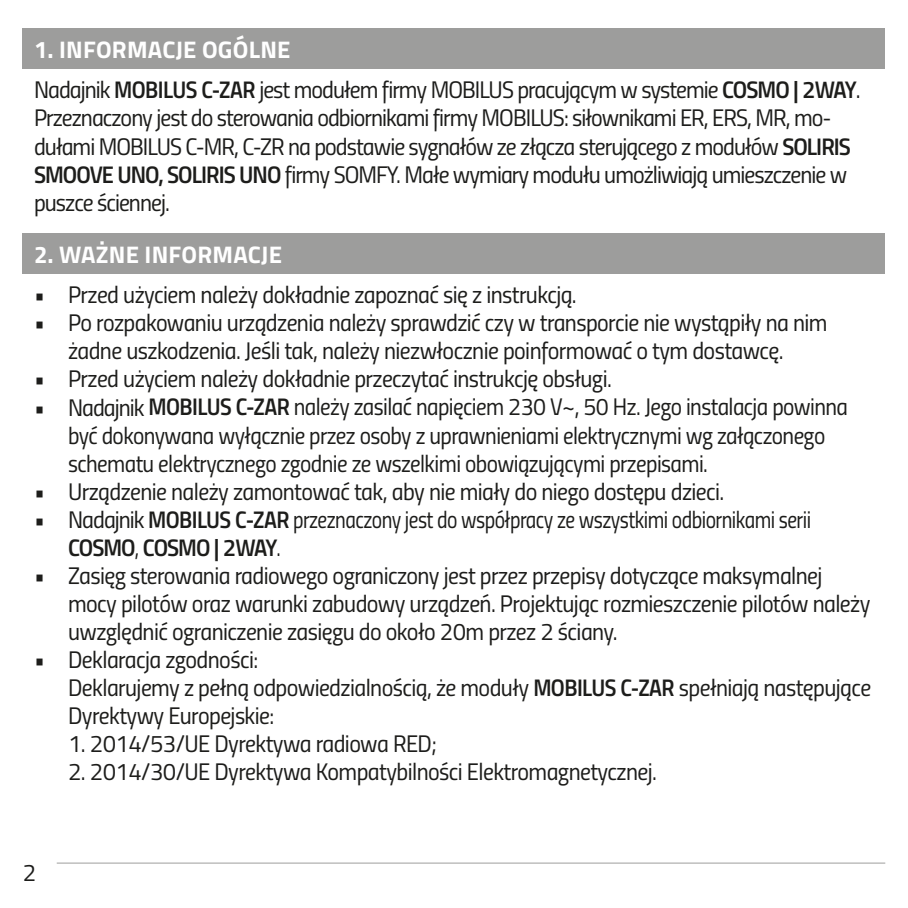
<style>
.page{position:relative;width:908px;height:908px;background:#fff}
.page>*{position:absolute;margin:0;border:0;box-sizing:border-box;transform-origin:0 0}
.t1{font:24px/28px "Titillium Regular Upright";letter-spacing:-.025em;color:#1d1d1b}
.t2{font:700 24px "Titillium";letter-spacing:.01em;color:#fff}
.t3{font:24px "Titillium Semibold Upright";letter-spacing:-.04em;color:#1d1d1b}
.s1{font-family:"Titillium Semibold Upright"}
.s2{font-family:"Titillium Regular Upright"}
</style>
<div class="page">
<div style="left:23px;top:28px;width:861px;height:41px;background:#9d9d9c"></div>
<div style="left:23px;top:233px;width:861px;height:41px;background:#9d9d9c"></div>
<hr style="left:57px;top:862px;width:827px;height:1px;background:#9d9d9c">
<p class="t2" style="left:34px;top:31px;width:258px">1. INFORMACJE OGÓLNE</p>
<p class="t1" style="left:34px;top:75px;width:827px">Nadajnik <span class="s1">MOBILUS C-ZAR</span> jest modułem firmy MOBILUS pracującym w systemie <span class="s1">COSMO | 2WAY</span>.<br>Przeznaczony jest do sterowania odbiornikami firmy MOBILUS: siłownikami ER, ERS, MR, mo&shy;dułami MOBILUS C-MR, C-ZR na podstawie sygnałów ze złącza sterującego z modułów <span class="s1">SOLIRIS SMOOVE UNO, SOLIRIS UNO</span> firmy SOMFY. Małe wymiary modułu umożliwiają umieszczenie w puszce ściennej.</p>
<p class="t2" style="left:34px;top:236px;width:249px">2. WAŻNE INFORMACJE</p>
<p class="t1" style="left:34px;top:279px;width:544px">• Przed użyciem należy dokładnie zapoznać się z instrukcją.</p>
<p class="t1" style="left:34px;top:307px;width:794px;text-align:center">• Po rozpakowaniu urządzenia należy sprawdzić czy w transporcie nie wystąpiły na nim żadne uszkodzenia. Jeśli tak, należy niezwłocznie poinformować o tym dostawcę.</p>
<p class="t1" style="left:34px;top:363px;width:579px">• Przed użyciem należy dokładnie przeczytać instrukcję obsługi.</p>
<p class="t1" style="left:68px;top:391px;width:781px;text-indent:-34px">• Nadajnik <span class="s1">MOBILUS C-ZAR</span> należy zasilać napięciem 230 V~, 50 Hz. Jego instalacja powinna być dokonywana wyłącznie przez osoby z uprawnieniami elektrycznymi wg załączonego schematu elektrycznego zgodnie ze wszelkimi obowiązującymi przepisami.</p>
<p class="t1" style="left:34px;top:475px;width:691px">• Urządzenie należy zamontować tak, aby nie miały do niego dostępu dzieci.</p>
<p class="t1" style="left:34px;top:503px;width:778px">• Nadajnik <span class="s1">MOBILUS C-ZAR</span> przeznaczony jest do współpracy ze wszystkimi odbiornikami serii</p>
<p class="t3" style="left:68px;top:528px;width:214px">COSMO<span class="s2">,</span> COSMO | 2WAY<span class="s2">.</span></p>
<p class="t1" style="left:68px;top:559px;width:803px;text-indent:-34px">• Zasięg sterowania radiowego ograniczony jest przez przepisy dotyczące maksymalnej mocy pilotów oraz warunki zabudowy urządzeń. Projektując rozmieszczenie pilotów należy uwzględnić ograniczenie zasięgu do około 20m przez 2 ściany.</p>
<p class="t1" style="left:68px;top:643px;width:804px;text-indent:-34px">• Deklaracja zgodności:<br>Deklarujemy z pełną odpowiedzialnością, że moduły <span class="s1">MOBILUS C-ZAR</span> spełniają następujące<br>Dyrektywy Europejskie:</p>
<p class="t1" style="left:68px;top:727px;width:370px">1. 2014/53/UE Dyrektywa radiowa RED;</p>
<p class="t1" style="left:68px;top:755px;width:590px">2. 2014/30/UE Dyrektywa Kompatybilności Elektromagnetycznej.</p>
<p class="t1" style="left:23px;top:856px;width:15px">2</p>
</div>
